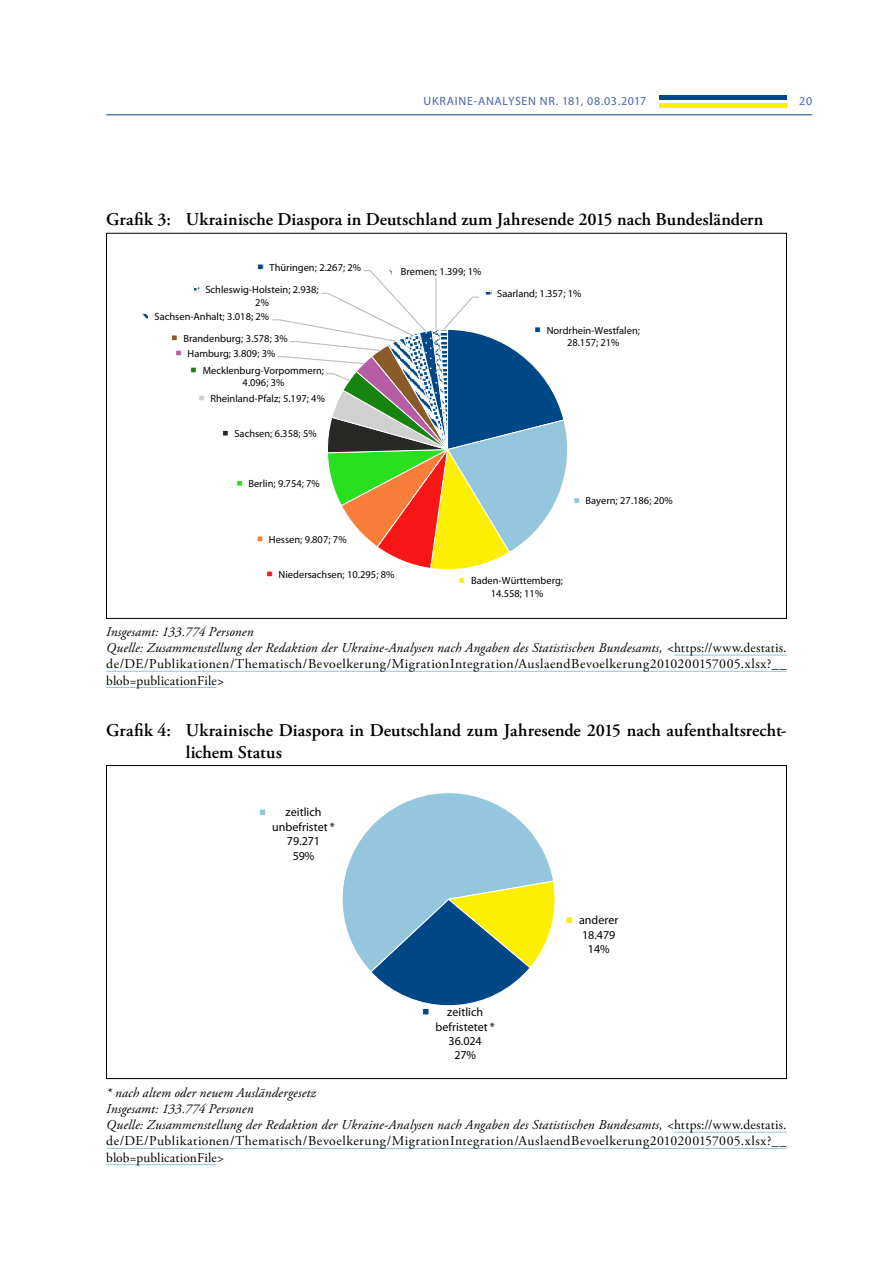
<style>
.page{position:relative;width:893px;height:1263px;background:#fff}
.page>*{position:absolute;margin:0;border:0;box-sizing:border-box;transform-origin:0 0}
.t1{font:600 18px/21.6px "Adobe Garamond Pro";letter-spacing:.005em;color:#000}
.t2{font:italic 13.5px/16.2px "Adobe Garamond Pro";letter-spacing:.01em;color:#000}
.t3{font:13.5px/16.2px "Adobe Garamond Pro";letter-spacing:.03em;color:#000}
.t4{font:12px/14.4px "Myriad Pro";color:#000;text-align:center}
.t5{font:12px "Myriad Pro";letter-spacing:.05em;color:#4a65a1}
.t6{font:10.5px/12.6px "Myriad Pro";color:#000;text-align:center}
.s1{font-style:italic}
.s2{font-style:normal}
</style>
<div class="page">
<div style="left:659px;top:103px;width:128px;height:5px;background:#fcf000"></div>
<hr style="left:659px;top:96px;width:128px;height:4px;background:#004688">
<hr style="left:106px;top:114px;width:706px;height:1px;background:#004688">
<svg style="left:237px;top:480px;width:6px;height:6px"></svg>
<svg style="left:222px;top:430px;width:6px;height:6px"></svg>
<svg style="left:199px;top:395px;width:5px;height:6px"></svg>
<svg style="left:190px;top:367px;width:6px;height:6px"></svg>
<div style="left:175px;top:350px;width:7px;height:6px;border:1px solid #fff"></div>
<svg style="left:171px;top:335px;width:6px;height:6px"></svg>
<svg style="left:142px;top:313px;width:6px;height:6px"></svg>
<svg style="left:193px;top:286px;width:7px;height:7px"></svg>
<svg style="left:257px;top:264px;width:323px;height:319px"></svg>
<hr style="left:674px;top:655px;width:113px;height:1px;background:#94c7de">
<hr style="left:106px;top:671px;width:681px;height:1px;background:#94c7de">
<hr style="left:106px;top:687px;width:110px;height:1px;background:#94c7de">
<svg style="left:342px;top:793px;width:214px;height:213px"></svg>
<div style="left:423px;top:1008px;width:6px;height:7px;background:#004787"></div>
<div style="left:422px;top:1008px;width:7px;height:7px;border:1px solid #fff"></div>
<div style="left:259px;top:809px;width:7px;height:6px;background:#94c7de"></div>
<div style="left:259px;top:809px;width:7px;height:7px;border:1px solid #fff"></div>
<div style="left:566px;top:917px;width:7px;height:6px;background:#fcf000"></div>
<div style="left:566px;top:916px;width:7px;height:8px;border:1px solid #fff"></div>
<hr style="left:674px;top:1132px;width:113px;height:1px;background:#94c7de">
<hr style="left:106px;top:1148px;width:681px;height:1px;background:#94c7de">
<hr style="left:106px;top:1164px;width:110px;height:1px;background:#94c7de">
<p class="t5" style="left:424px;top:94px;width:224px">UKRAINE-ANALYSEN NR. 181, 08.03.2017</p>
<p class="t5" style="left:799px;top:94px;width:14px">20</p>
<h1 class="t1" style="left:106px;top:209px;width:658px">Grafik 3: Ukrainische Diaspora in Deutschland zum Jahresende 2015 nach Bundesländern</h1>
<p class="t6" style="left:269px;top:261px;width:93px">Thüringen; 2.267; 2%</p>
<p class="t6" style="left:401px;top:265px;width:82px">Bremen; 1.399; 1%</p>
<p class="t6" style="left:205px;top:283px;width:115px">Schleswig-Holstein; 2.938;<br>2%</p>
<p class="t6" style="left:155px;top:310px;width:116px">Sachsen-Anhalt; 3.018; 2%</p>
<p class="t6" style="left:183px;top:332px;width:106px">Brandenburg; 3.578; 3%</p>
<p class="t6" style="left:187px;top:347px;width:90px">Hamburg; 3.809; 3%</p>
<p class="t6" style="left:203px;top:364px;width:123px">Mecklenburg-Vorpommern;<br>4.096; 3%</p>
<p class="t6" style="left:210px;top:392px;width:116px">Rheinland-Pfalz; 5.197; 4%</p>
<p class="t6" style="left:234px;top:427px;width:84px">Sachsen; 6.358; 5%</p>
<p class="t6" style="left:497px;top:287px;width:86px">Saarland; 1.357; 1%</p>
<p class="t6" style="left:547px;top:324px;width:95px">Nordrhein-Westfalen;<br>28.157; 21%</p>
<p class="t6" style="left:249px;top:477px;width:73px">Berlin; 9.754; 7%</p>
<p class="t6" style="left:269px;top:533px;width:79px">Hessen; 9.807; 7%</p>
<p class="t6" style="left:586px;top:494px;width:89px">Bayern; 27.186; 20%</p>
<p class="t6" style="left:279px;top:568px;width:117px">Niedersachsen; 10.295; 8%</p>
<p class="t6" style="left:471px;top:574px;width:93px">Baden-Württemberg;<br>14.558; 11%</p>
<p class="t3" style="left:106px;top:624px;width:682px"><span class="s1">Insgesamt: 133.774 Personen<br>Quelle: Zusammenstellung der Redaktion der Ukraine-Analysen nach Angaben des Statistischen Bundesamts, &lt;</span>https://www.destatis. de/DE/Publikationen/Thematisch/Bevoelkerung/MigrationIntegration/AuslaendBevoelkerung2010200157005.xlsx?__ blob=publicationFile<span class="s1">&gt;</span></p>
<h1 class="t1" style="left:186px;top:720px;width:602px;text-indent:-80px">Grafik 4: Ukrainische Diaspora in Deutschland zum Jahresende 2015 nach aufenthaltsrecht&shy;lichem Status</h1>
<p class="t4" style="left:272px;top:805px;width:64px">zeitlich unbefristet *<br>79.271<br>59%</p>
<p class="t4" style="left:435px;top:1004px;width:61px">zeitlich befristetet *<br>36.024<br>27%</p>
<p class="t4" style="left:579px;top:913px;width:41px">anderer<br>18.479<br>14%</p>
<p class="t2" style="left:106px;top:1085px;width:682px">* nach altem oder neuem Ausländergesetz<br>Insgesamt: 133.774 Personen<br>Quelle: Zusammenstellung der Redaktion der Ukraine-Analysen nach Angaben des Statistischen Bundesamts, &lt;<span class="s2">https://www.destatis. de/DE/Publikationen/Thematisch/Bevoelkerung/MigrationIntegration/AuslaendBevoelkerung2010200157005.xlsx?__ blob=publicationFile</span>&gt;</p>
</div>
